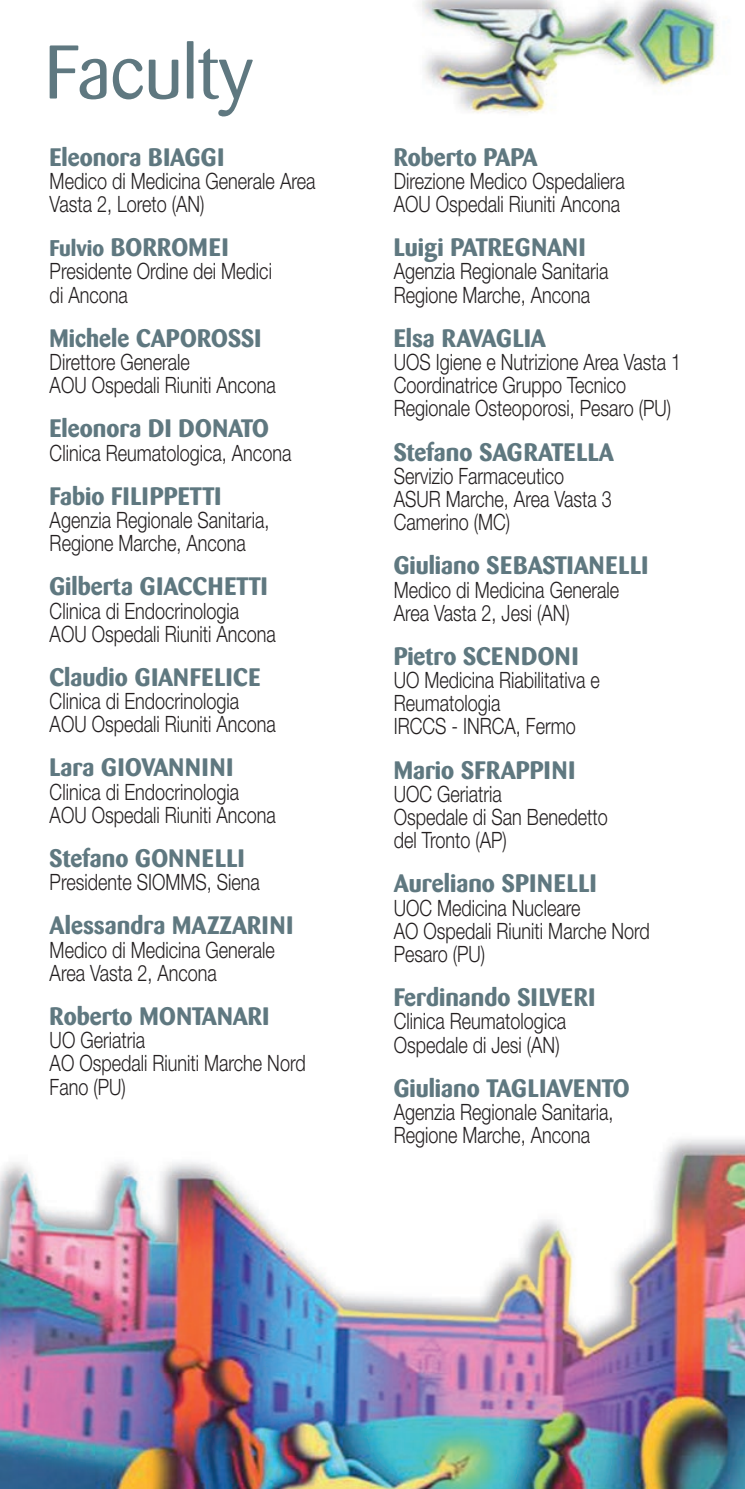
<style>
.page{position:relative;width:745px;height:1489px;background:#fff}
.page>*{position:absolute;margin:0;border:0;box-sizing:border-box;transform-origin:0 0}
.t1{font:75px "Barmeno";color:#5f7880}
._2_Relatore__elenco{font:700 25px "Barmeno";color:#5f7880}
._2_Relatore__elenco-2{font:700 25px "Barmeno";letter-spacing:.02em;color:#5f7880}
._2_Afferenza__elenco{font:300 22.5px/23.2px "Helvetica Neue LT Std";color:#231f20;scale:.8 1}
.s1{font-size:22.5px}
</style>
<div class="page">
<img style="left:420px;top:0;width:297px;height:114px">
<img style="left:0;top:1139px;width:744px;height:349px">
<p class="t1" style="left:45px;top:29px;width:209px">Faculty</p>
<p class="_2_Relatore__elenco" style="left:50px;top:142px;width:176px">Eleonora BIAGGI</p>
<p class="_2_Afferenza__elenco" style="left:50px;top:169px;width:333px">Medico di Medicina Generale Area<br>Vasta 2, Loreto (AN)</p>
<p class="_2_Relatore__elenco-2" style="left:50px;top:232px;width:180px"><span class="s1">Fulvio</span> BORROMEI</p>
<p class="_2_Afferenza__elenco" style="left:50px;top:259px;width:279px">Presidente Ordine dei Medici di Ancona</p>
<p class="_2_Relatore__elenco" style="left:50px;top:323px;width:213px">Michele CAPOROSSI</p>
<p class="_2_Afferenza__elenco" style="left:50px;top:350px;width:284px">Direttore Generale<br>AOU Ospedali Riuniti Ancona</p>
<p class="_2_Relatore__elenco" style="left:50px;top:413px;width:220px">Eleonora DI DONATO</p>
<p class="_2_Afferenza__elenco" style="left:50px;top:440px;width:303px">Clinica Reumatologica, Ancona</p>
<p class="_2_Relatore__elenco-2" style="left:50px;top:481px;width:173px">Fabio FILIPPETTI</p>
<p class="_2_Afferenza__elenco" style="left:50px;top:508px;width:276px">Agenzia Regionale Sanitaria,<br>Regione Marche, Ancona</p>
<p class="_2_Relatore__elenco" style="left:50px;top:571px;width:219px">Gilberta GIACCHETTI</p>
<p class="_2_Afferenza__elenco" style="left:50px;top:598px;width:238px">Clinica di Endocrinologia</p>
<p class="_2_Afferenza__elenco" style="left:50px;top:621px;width:284px">AOU Ospedali Riuniti Ancona</p>
<p class="_2_Relatore__elenco" style="left:50px;top:662px;width:212px">Claudio GIANFELICE</p>
<p class="_2_Afferenza__elenco" style="left:50px;top:689px;width:238px">Clinica di Endocrinologia</p>
<p class="_2_Afferenza__elenco" style="left:50px;top:712px;width:284px">AOU Ospedali Riuniti Ancona</p>
<p class="_2_Relatore__elenco" style="left:50px;top:752px;width:185px">Lara GIOVANNINI</p>
<p class="_2_Afferenza__elenco" style="left:50px;top:779px;width:238px">Clinica di Endocrinologia</p>
<p class="_2_Afferenza__elenco" style="left:50px;top:802px;width:284px">AOU Ospedali Riuniti Ancona</p>
<p class="_2_Relatore__elenco-2" style="left:50px;top:843px;width:196px">Stefano GONNELLI</p>
<p class="_2_Afferenza__elenco" style="left:50px;top:870px;width:264px">Presidente SIOMMS, Siena</p>
<p class="_2_Relatore__elenco" style="left:50px;top:910px;width:245px">Alessandra MAZZARINI</p>
<p class="_2_Afferenza__elenco" style="left:50px;top:937px;width:283px">Medico di Medicina Generale</p>
<p class="_2_Afferenza__elenco" style="left:50px;top:960px;width:210px">Area Vasta 2, Ancona</p>
<p class="_2_Relatore__elenco" style="left:50px;top:1001px;width:221px">Roberto MONTANARI</p>
<p class="_2_Afferenza__elenco" style="left:50px;top:1028px;width:121px">UO Geriatria</p>
<p class="_2_Afferenza__elenco" style="left:50px;top:1051px;width:321px">AO Ospedali Riuniti Marche Nord<br>Fano (PU)</p>
<p class="_2_Relatore__elenco" style="left:393px;top:142px;width:145px">Roberto PAPA</p>
<p class="_2_Afferenza__elenco" style="left:393px;top:169px;width:290px">Direzione Medico Ospedaliera</p>
<p class="_2_Afferenza__elenco" style="left:393px;top:192px;width:284px">AOU Ospedali Riuniti Ancona</p>
<p class="_2_Relatore__elenco" style="left:393px;top:232px;width:193px">Luigi PATREGNANI</p>
<p class="_2_Afferenza__elenco" style="left:393px;top:259px;width:270px">Agenzia Regionale Sanitaria<br>Regione Marche, Ancona</p>
<p class="_2_Relatore__elenco" style="left:393px;top:323px;width:154px">Elsa RAVAGLIA</p>
<p class="_2_Afferenza__elenco" style="left:393px;top:350px;width:360px">UOS Igiene e Nutrizione Area Vasta 1<br>Coordinatrice Gruppo Tecnico<br>Regionale Osteoporosi, Pesaro (PU)</p>
<p class="_2_Relatore__elenco" style="left:393px;top:437px;width:221px">Stefano SAGRATELLA</p>
<p class="_2_Afferenza__elenco" style="left:393px;top:463px;width:214px">Servizio Farmaceutico</p>
<p class="_2_Afferenza__elenco" style="left:393px;top:487px;width:274px">ASUR Marche, Area Vasta 3<br>Camerino (MC)</p>
<p class="_2_Relatore__elenco" style="left:393px;top:550px;width:256px">Giuliano SEBASTIANELLI</p>
<p class="_2_Afferenza__elenco" style="left:393px;top:577px;width:283px">Medico di Medicina Generale<br>Area Vasta 2, Jesi (AN)</p>
<p class="_2_Relatore__elenco" style="left:393px;top:641px;width:186px">Pietro SCENDONI</p>
<p class="_2_Afferenza__elenco" style="left:393px;top:668px;width:259px">UO Medicina Riabilitativa e<br>Reumatologia</p>
<p class="_2_Afferenza__elenco" style="left:393px;top:714px;width:229px">IRCCS - INRCA, Fermo</p>
<p class="_2_Relatore__elenco-2" style="left:393px;top:754px;width:183px">Mario SFRAPPINI</p>
<p class="_2_Afferenza__elenco" style="left:393px;top:781px;width:137px">UOC Geriatria</p>
<p class="_2_Afferenza__elenco" style="left:393px;top:805px;width:269px">Ospedale di San Benedetto del Tronto (AP)</p>
<p class="_2_Relatore__elenco" style="left:393px;top:868px;width:204px">Aureliano SPINELLI</p>
<p class="_2_Afferenza__elenco" style="left:393px;top:895px;width:235px">UOC Medicina Nucleare</p>
<p class="_2_Afferenza__elenco" style="left:393px;top:918px;width:321px">AO Ospedali Riuniti Marche Nord<br>Pesaro (PU)</p>
<p class="_2_Relatore__elenco" style="left:393px;top:982px;width:203px">Ferdinando SILVERI</p>
<p class="_2_Afferenza__elenco" style="left:393px;top:1009px;width:217px">Clinica Reumatologica</p>
<p class="_2_Afferenza__elenco" style="left:393px;top:1032px;width:209px">Ospedale di Jesi (AN)</p>
<p class="_2_Relatore__elenco" style="left:393px;top:1072px;width:237px">Giuliano TAGLIAVENTO</p>
<p class="_2_Afferenza__elenco" style="left:393px;top:1099px;width:276px">Agenzia Regionale Sanitaria,<br>Regione Marche, Ancona</p>
</div>
